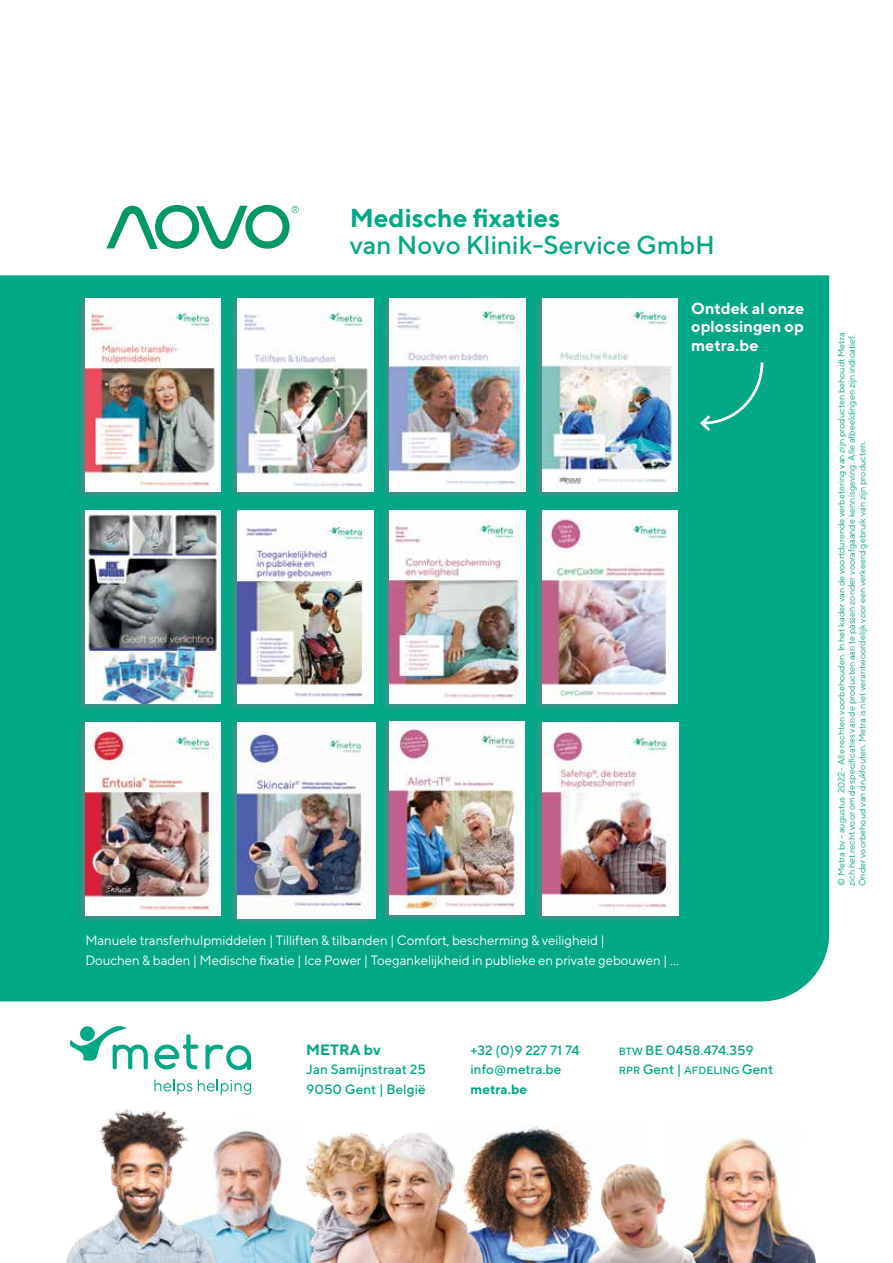
<style>
.page{position:relative;width:893px;height:1263px;background:#fff}
.page>*{position:absolute;margin:0;border:0;box-sizing:border-box;transform-origin:0 0}
.t1{font:500 25.95px "TT Norms";color:#00a886}
.t2{font:700 25.95px "TT Norms";color:#00a886}
.t3{font:700 16.05px/18.8px "TT Norms";color:#fff;text-align:justify}
.t4{font:700 15px "TT Norms";color:#00a886}
.t5{font:13.5px/19.5px "TT Norms";letter-spacing:-.005em;color:#fff}
.t6{font:500 13.5px/19.5px "TT Norms";color:#00a886}
.t7{font:700 13.5px "TT Norms";color:#00a886}
.t8{font:500 10.5px "TT Norms";color:#00a886}
.t9{font:9px/10.5px "TT Norms";color:#00a886}
.s1{font-size:10.5px}
.s2{font-size:13.5px}
</style>
<div class="page">
<img style="left:485px;top:1126px;width:158px;height:137px">
<div style="left:0;top:275px;width:829px;height:726px;background:#00a886"></div>
<img style="left:219px;top:1130px;width:87px;height:133px">
<img style="left:663px;top:1138px;width:153px;height:125px">
<img style="left:65px;top:1109px;width:154px;height:154px">
<img style="left:306px;top:1133px;width:179px;height:130px">
<img style="left:600px;top:1164px;width:28px;height:58px">
<svg style="left:106px;top:205px;width:193px;height:44px"></svg>
<div style="left:76px;top:294px;width:148px;height:206px;background:#c1618e;opacity:.49"></div>
<img style="left:85px;top:298px;width:136px;height:193px">
<div style="left:380px;top:506px;width:149px;height:206px;background:#c1618e;opacity:.49"></div>
<img style="left:389px;top:510px;width:136px;height:193px">
<div style="left:76px;top:717px;width:148px;height:207px;background:#c1618e;opacity:.49"></div>
<img style="left:85px;top:722px;width:136px;height:193px">
<div style="left:228px;top:717px;width:152px;height:210px;background:#c1618e;opacity:.49"></div>
<img style="left:238px;top:722px;width:138px;height:197px">
<div style="left:533px;top:294px;width:148px;height:206px;background:#c1618e;opacity:.49"></div>
<img style="left:542px;top:298px;width:136px;height:193px">
<div style="left:380px;top:717px;width:148px;height:206px;background:#c1618e;opacity:.49"></div>
<div style="left:389px;top:721px;width:136px;height:194px;background:#fff"></div>
<img style="left:389px;top:730px;width:128px;height:178px">
<div style="left:380px;top:293px;width:149px;height:207px;background:#c1618e;opacity:.49"></div>
<img style="left:389px;top:298px;width:136px;height:193px">
<div style="left:533px;top:506px;width:148px;height:206px;background:#c1618e;opacity:.49"></div>
<img style="left:542px;top:510px;width:136px;height:193px">
<div style="left:228px;top:294px;width:149px;height:206px;background:#c1618e;opacity:.49"></div>
<img style="left:238px;top:298px;width:136px;height:194px">
<div style="left:228px;top:506px;width:149px;height:206px;background:#c1618e;opacity:.49"></div>
<img style="left:238px;top:511px;width:135px;height:192px">
<div style="left:533px;top:717px;width:149px;height:207px;background:#c1618e;opacity:.49"></div>
<img style="left:542px;top:722px;width:136px;height:193px">
<svg style="left:698px;top:360px;width:67px;height:74px"></svg>
<div style="left:76px;top:506px;width:148px;height:206px;background:#c1618e;opacity:.49"></div>
<img style="left:85px;top:510px;width:136px;height:193px">
<svg style="left:70px;top:1026px;width:78px;height:43px"></svg>
<svg style="left:154px;top:1034px;width:44px;height:35px"></svg>
<svg style="left:205px;top:1044px;width:46px;height:26px"></svg>
<svg style="left:154px;top:1079px;width:38px;height:16px"></svg>
<svg style="left:198px;top:1079px;width:53px;height:16px"></svg>
<h1 class="t2" style="left:350px;top:201px;width:212px">Medische fixaties</h1>
<h1 class="t1" style="left:350px;top:229px;width:367px">van Novo Klinik-Service GmbH</h1>
<h2 class="t3" style="left:691px;top:298px;width:115px">Ontdek al onze oplossingen op metra.be</h2>
<h3 class="t5" style="left:85px;top:930px;width:588px">Manuele transferhulpmiddelen | Tilliften &amp; tilbanden | Comfort, bescherming &amp; veiligheid |<br>Douchen &amp; baden | Medische fixatie | Ice Power | Toegankelijkheid in publieke en private gebouwen | ...</h3>
<h3 class="t4" style="left:306px;top:1040px;width:76px">METRA bv</h3>
<h3 class="t6" style="left:306px;top:1059px;width:121px">Jan Samijnstraat 25<br>9050 Gent | België</h3>
<h3 class="t6" style="left:470px;top:1040px;width:111px">+32 (0)9 227 71 74 info@metra.be</h3>
<h3 class="t7" style="left:470px;top:1081px;width:58px">metra.be</h3>
<h3 class="t6" style="left:619px;top:1040px;width:136px"><span class="s1">BTW</span> BE 0458.474.359</h3>
<p class="t8" style="left:619px;top:1063px;width:156px">RPR <span class="s2">Gent |</span> AFDELING <span class="s2">Gent</span></p>
<p class="t9" style="left:836px;top:886px;width:555px;rotate:-90deg">© Metra bv - augustus 2022 - Alle rechten voorbehouden. In het kader van de voortdurende verbetering van zijn producten behoudt Metra zich het recht voor om de specificaties van de producten aan te passen zonder voorafgaande kennisgeving. Alle afbeeldingen zijn indicatief.<br>Onder voorbehoud van drukfouten. Metra is niet verantwoordelijk voor een verkeerd gebruik van zijn producten.</p>
</div>
